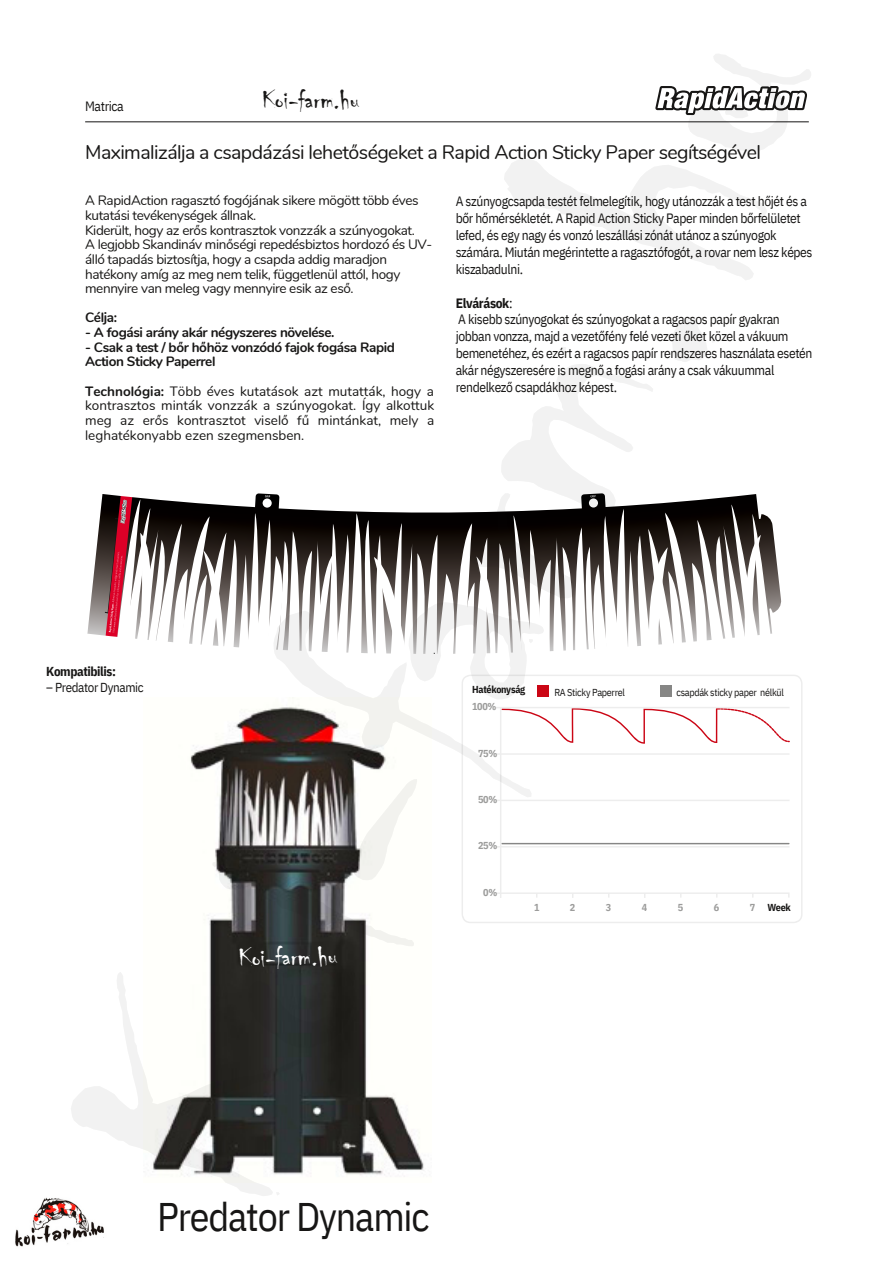
<style>
.page{position:relative;width:894px;height:1264px;background:#fff}
.page>*{position:absolute;margin:0;border:0;box-sizing:border-box;transform-origin:0 0}
.t1{font:39.9px "IBM Plex Sans Cond";letter-spacing:-.03em;color:#171615}
.t2{font:28.65px "Chiller";color:#fff}
.t3{font:28.2px "Chiller";color:#171615}
.t4{font:19.5px "Nunito";letter-spacing:-.03em;color:#171615}
.t5{font:13.5px/17px "IBM Plex Sans Cond";letter-spacing:-.03em;color:#171615}
.t6{font:13.5px/14.7px "Nunito";letter-spacing:-.03em;color:#171615}
.t7{font:700 13.5px/14.7px "Nunito";letter-spacing:-.03em;color:#171615}
.t8{font:700 13.5px "IBM Plex Sans Cond";letter-spacing:-.03em;color:#171615}
.t9{font:12.9px "IBM Plex Sans Cond";letter-spacing:-.03em;color:#171615}
.t10{font:700 12.9px "IBM Plex Sans Cond";letter-spacing:-.03em;color:#171615}
.t11{font:10.05px "IBM Plex Sans Cond";letter-spacing:-.03em;color:#171615}
.t12{font:700 10.05px "IBM Plex Sans Cond";letter-spacing:-.03em;color:#9c9c9b}
.t13{font:700 10.05px "IBM Plex Sans Cond";letter-spacing:-.03em;color:#171615}
.s1{font-weight:700}
.s2{font-weight:400}
</style>
<div class="page">
<svg style="left:87px;top:493px;width:695px;height:161px"></svg>
<hr style="left:85px;top:121px;width:723px;height:1px;background:#171615">
<svg style="left:655px;top:86px;width:151px;height:30px"></svg>
<img style="left:153px;top:705px;width:271px;height:470px">
<svg style="left:462px;top:675px;width:340px;height:248px"></svg>
<div style="left:537px;top:685px;width:12px;height:12px;background:#cb0615"></div>
<div style="left:659px;top:685px;width:12px;height:12px;background:#868685"></div>
<img style="left:15px;top:1197px;width:89px;height:50px">
<p class="t5" style="left:85px;top:97px;width:40px">Matrica</p>
<p class="t3" style="left:262px;top:84px;width:99px">Koi-farm.hu</p>
<p class="t4" style="left:85px;top:139px;width:677px">Maximalizálja a csapdázási lehetőségeket a Rapid Action Sticky Paper segítségével</p>
<p class="t6" style="left:85px;top:193px;width:335px">A RapidAction ragasztó fogójának sikere mögött több éves kutatási tevékenységek állnak.</p>
<p class="t6" style="left:85px;top:223px;width:331px">Kiderült, hogy az erős kontrasztok vonzzák a szúnyogokat.</p>
<p class="t6" style="left:85px;top:237px;width:348px">A legjobb Skandináv minőségi repedésbiztos hordozó és UV&shy;álló tapadás biztosítja, hogy a csapda addig maradjon hatékony amíg az meg nem telik, függetlenül attól, hogy mennyire van meleg vagy mennyire esik az eső.</p>
<p class="t7" style="left:85px;top:310px;width:33px">Célja:</p>
<p class="t7" style="left:85px;top:325px;width:251px">- A fogási arány akár négyszeres növelése.</p>
<p class="t7" style="left:85px;top:340px;width:311px">- Csak a test / bőr hőhöz vonzódó fajok fogása Rapid<br>Action Sticky Paperrel</p>
<p class="t6" style="left:85px;top:384px;width:350px;text-align:justify"><span class="s1">Technológia:</span> Több éves kutatások azt mutatták, hogy a kontrasztos minták vonzzák a szúnyogokat. Így alkottuk meg az erős kontrasztot viselő fű mintánkat, mely a leghatékonyabb ezen szegmensben.</p>
<p class="t5" style="left:455px;top:193px;width:358px">A szúnyogcsapda testét felmelegítik, hogy utánozzák a test hőjét és a bőr hőmérsékletét. A Rapid Action Sticky Paper minden bőrfelületet lefed, és egy nagy és vonzó leszállási zónát utánoz a szúnyogok számára. Miután megérintette a ragasztófogót, a rovar nem lesz képes kiszabadulni.</p>
<p class="t8" style="left:455px;top:294px;width:58px">Elvárások<span class="s2">:</span></p>
<p class="t5" style="left:455px;top:311px;width:358px">A kisebb szúnyogokat és szúnyogokat a ragacsos papír gyakran jobban vonzza, majd a vezetőfény felé vezeti őket közel a vákuum bemenetéhez, és ezért a ragacsos papír rendszeres használata esetén akár négyszeresére is megnő a fogási arány a csak vákuummal rendelkező csapdákhoz képest.</p>
<p class="t10" style="left:46px;top:662px;width:71px">Kompatibilis:</p>
<p class="t9" style="left:46px;top:679px;width:99px">– Predator Dynamic</p>
<p class="t2" style="left:238px;top:941px;width:100px;rotate:-1deg">Koi-farm.hu</p>
<p class="t13" style="left:472px;top:683px;width:55px">Hatékonyság</p>
<p class="t12" style="left:472px;top:699px;width:26px">100%</p>
<p class="t11" style="left:554px;top:685px;width:72px">RA Sticky Paperrel</p>
<p class="t12" style="left:478px;top:746px;width:21px">75%</p>
<p class="t12" style="left:478px;top:792px;width:21px">50%</p>
<p class="t12" style="left:478px;top:839px;width:21px">25%</p>
<p class="t12" style="left:483px;top:885px;width:16px">0%</p>
<p class="t12" style="left:534px;top:900px;width:7px">1</p>
<p class="t12" style="left:570px;top:900px;width:7px">2</p>
<p class="t12" style="left:605px;top:900px;width:7px">3</p>
<p class="t11" style="left:676px;top:685px;width:109px">csapdák sticky paper nélkül</p>
<p class="t12" style="left:641px;top:900px;width:7px">4</p>
<p class="t12" style="left:677px;top:900px;width:7px">5</p>
<p class="t12" style="left:713px;top:900px;width:7px">6</p>
<p class="t12" style="left:749px;top:900px;width:7px">7</p>
<p class="t13" style="left:767px;top:901px;width:25px">Week</p>
<p class="t1" style="left:157px;top:1189px;width:274px">Predator Dynamic</p>
</div>
